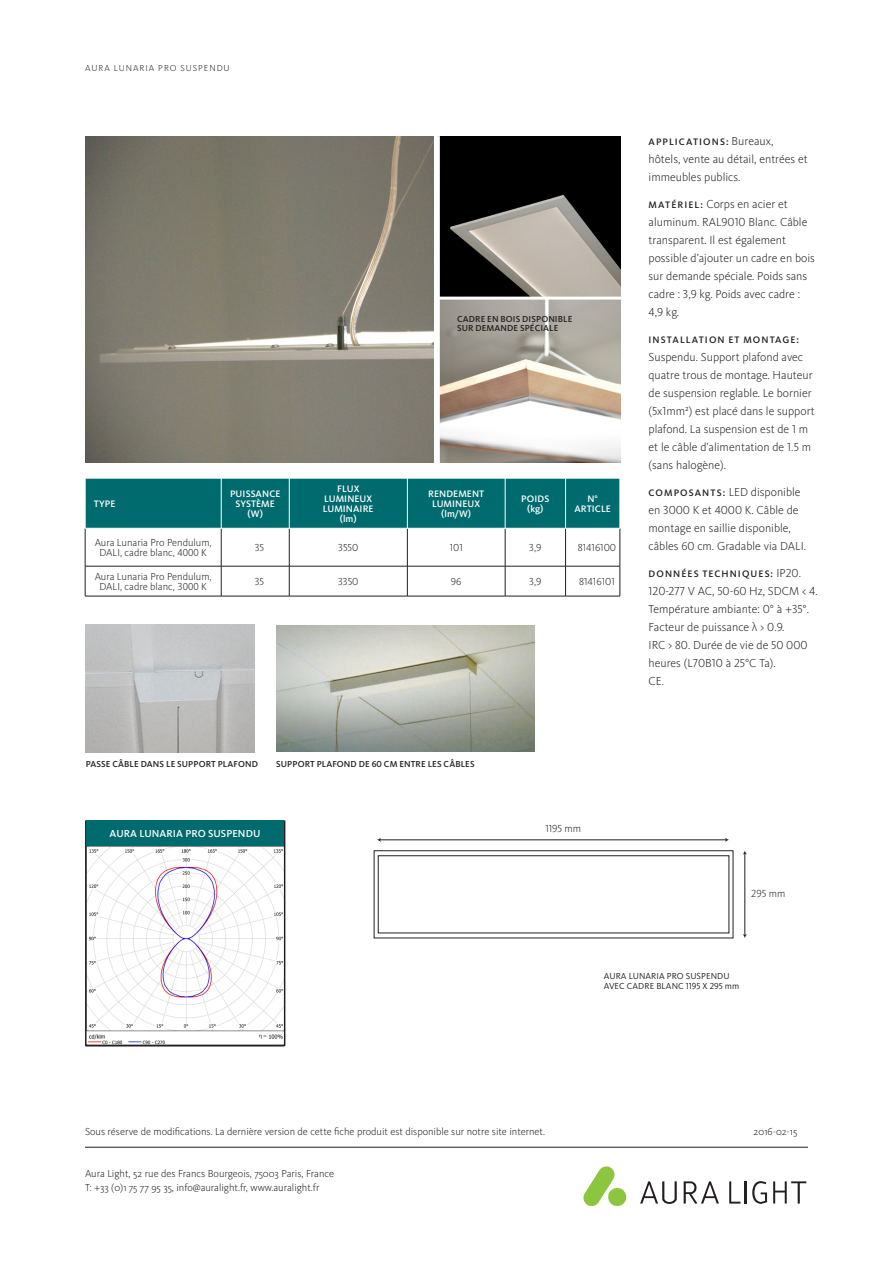
<style>
.page{position:relative;width:893px;height:1263px;background:#fff}
.page>*{position:absolute;margin:0;border:0;box-sizing:border-box;transform-origin:0 0}
.Body_Text{font:300 12px/18px "Kievit Pro";color:#231f20}
.t1{font:300 10.65px "Kievit Pro";color:#231f20}
.Brödtext{font:300 10.5px "Kievit Pro";color:#231f20}
.Table_Text{font:300 10.5px/10.5px "Kievit Pro";color:#231f20;text-align:center}
.Header_in_Box{font:500 10.5px "Kievit Pro";letter-spacing:.01em;color:#fff}
.ArticleTableCell{font:300 10.5px "Kievit Pro";color:#231f20}
.Table_Header{font:500 9.75px/9.8px "Kievit Pro";letter-spacing:.01em;color:#fff;text-align:center}
.Body_Text-2{font:500 9.75px "Kievit Pro";letter-spacing:.11em;color:#231f20}
.t2{font:500 9px "Kievit Pro";letter-spacing:.01em;color:#231f20}
.t3{font:9px "Kievit Pro";letter-spacing:.01em;color:#231f20}
.t4{font:300 9px "Kievit Pro";letter-spacing:.11em;color:#231f20}
.s1{font-weight:300;font-size:12px}
.s2{font-weight:500;font-size:9.75px}
</style>
<div class="page">
<hr style="left:85px;top:1147px;width:723px;height:1px;background:#231f20">
<div style="left:86px;top:479px;width:534px;height:49px;background:#006b6e"></div>
<hr style="left:85px;top:566px;width:136px;height:1px;background:#231f20">
<hr style="left:85px;top:528px;width:1px;height:38px;background:#231f20">
<hr style="left:85px;top:566px;width:1px;height:30px;background:#231f20">
<hr style="left:221px;top:566px;width:1px;height:30px;background:#231f20">
<hr style="left:289px;top:566px;width:1px;height:30px;background:#231f20">
<hr style="left:407px;top:566px;width:1px;height:30px;background:#231f20">
<hr style="left:505px;top:566px;width:1px;height:30px;background:#231f20">
<hr style="left:565px;top:566px;width:1px;height:30px;background:#231f20">
<hr style="left:620px;top:566px;width:1px;height:30px;background:#231f20">
<hr style="left:85px;top:596px;width:136px;height:1px;background:#231f20">
<hr style="left:221px;top:596px;width:68px;height:1px;background:#231f20">
<hr style="left:289px;top:596px;width:118px;height:1px;background:#231f20">
<hr style="left:407px;top:596px;width:98px;height:1px;background:#231f20">
<hr style="left:505px;top:596px;width:61px;height:1px;background:#231f20">
<hr style="left:566px;top:596px;width:54px;height:1px;background:#231f20">
<hr style="left:221px;top:528px;width:1px;height:38px;background:#231f20">
<hr style="left:289px;top:528px;width:1px;height:38px;background:#231f20">
<hr style="left:407px;top:528px;width:1px;height:38px;background:#231f20">
<hr style="left:505px;top:528px;width:1px;height:38px;background:#231f20">
<hr style="left:565px;top:528px;width:1px;height:38px;background:#231f20">
<hr style="left:620px;top:528px;width:1px;height:38px;background:#231f20">
<hr style="left:221px;top:566px;width:68px;height:1px;background:#231f20">
<hr style="left:289px;top:566px;width:118px;height:1px;background:#231f20">
<hr style="left:407px;top:566px;width:98px;height:1px;background:#231f20">
<hr style="left:505px;top:566px;width:61px;height:1px;background:#231f20">
<hr style="left:566px;top:566px;width:54px;height:1px;background:#231f20">
<hr style="left:85px;top:528px;width:136px;height:1px;background:#fff">
<hr style="left:221px;top:528px;width:68px;height:1px;background:#fff">
<hr style="left:289px;top:528px;width:118px;height:1px;background:#fff">
<hr style="left:565px;top:478px;width:1px;height:50px;background:#fff">
<hr style="left:505px;top:528px;width:61px;height:1px;background:#fff">
<hr style="left:407px;top:478px;width:1px;height:50px;background:#fff">
<hr style="left:505px;top:478px;width:1px;height:50px;background:#fff">
<hr style="left:407px;top:528px;width:98px;height:1px;background:#fff">
<hr style="left:221px;top:478px;width:1px;height:50px;background:#fff">
<hr style="left:289px;top:478px;width:1px;height:50px;background:#fff">
<div style="left:374px;top:850px;width:359px;height:88px;border:1px solid #231f20"></div>
<div style="left:378px;top:855px;width:351px;height:78px;border:1px solid #231f20"></div>
<hr style="left:380px;top:839px;width:346px;height:1px;background:#231f20">
<svg style="left:377px;top:838px;width:4px;height:4px"></svg>
<svg style="left:725px;top:838px;width:4px;height:4px"></svg>
<hr style="left:745px;top:853px;width:1px;height:82px;background:#231f20">
<svg style="left:743px;top:934px;width:4px;height:4px"></svg>
<img style="left:87px;top:846px;width:196px;height:198px">
<div style="left:85px;top:820px;width:200px;height:226px;border:1px solid #231f20"></div>
<div style="left:86px;top:820px;width:198px;height:26px;background:#006b6e"></div>
<div style="left:86px;top:1045px;width:198px;height:1px;border:1px solid #231f20"></div>
<img style="left:276px;top:625px;width:258px;height:127px">
<img style="left:85px;top:625px;width:170px;height:127px">
<img style="left:440px;top:136px;width:180px;height:327px">
<img style="left:85px;top:136px;width:348px;height:326px">
<hr style="left:438px;top:297px;width:183px;height:3px;background:#fff">
<svg style="left:583px;top:1166px;width:44px;height:40px"></svg>
<svg style="left:684px;top:1181px;width:35px;height:23px"></svg>
<svg style="left:640px;top:1181px;width:37px;height:23px"></svg>
<hr style="left:745px;top:1181px;width:2px;height:22px;background:#231f20">
<svg style="left:729px;top:1181px;width:11px;height:22px"></svg>
<svg style="left:773px;top:1181px;width:33px;height:22px"></svg>
<svg style="left:752px;top:1181px;width:15px;height:23px"></svg>
<p class="t4" style="left:85px;top:62px;width:146px">AURA LUNARIA PRO SUSPENDU</p>
<p class="t2" style="left:457px;top:314px;width:117px">CADRE EN BOIS DISPONIBLE</p>
<p class="t2" style="left:457px;top:323px;width:103px">SUR DEMANDE SPÉCIALE</p>
<p class="Table_Header" style="left:94px;top:499px;width:23px">TYPE</p>
<p class="Table_Header" style="left:230px;top:489px;width:52px">PUISSANCE<br>SYSTÈME (W)</p>
<p class="Table_Header" style="left:337px;top:484px;width:24px">FLUX</p>
<p class="Table_Header" style="left:324px;top:494px;width:50px">LUMINEUX</p>
<p class="Table_Header" style="left:323px;top:504px;width:52px">LUMINAIRE (lm)</p>
<p class="Table_Header" style="left:428px;top:489px;width:58px">RENDEMENT</p>
<p class="Table_Header" style="left:432px;top:499px;width:50px">LUMINEUX</p>
<p class="Table_Header" style="left:441px;top:508px;width:31px">(lm/W)</p>
<p class="Table_Header" style="left:521px;top:494px;width:30px">POIDS (kg)</p>
<p class="Table_Header" style="left:574px;top:494px;width:38px">N°<br>ARTICLE</p>
<p class="Table_Text" style="left:95px;top:537px;width:119px">Aura Lunaria Pro Pendulum,<br>DALI, cadre blanc, 4000 K</p>
<p class="ArticleTableCell" style="left:255px;top:541px;width:11px">35</p>
<p class="Brödtext" style="left:338px;top:541px;width:22px">3550</p>
<p class="Brödtext" style="left:450px;top:541px;width:15px">101</p>
<p class="Brödtext" style="left:529px;top:541px;width:14px">3,9</p>
<p class="Brödtext" style="left:578px;top:541px;width:40px">81416100</p>
<p class="Table_Text" style="left:95px;top:571px;width:119px">Aura Lunaria Pro Pendulum,<br>DALI, cadre blanc, 3000 K</p>
<p class="ArticleTableCell" style="left:255px;top:575px;width:11px">35</p>
<p class="Brödtext" style="left:338px;top:575px;width:22px">3350</p>
<p class="Brödtext" style="left:451px;top:575px;width:12px">96</p>
<p class="Brödtext" style="left:529px;top:575px;width:14px">3,9</p>
<p class="Brödtext" style="left:579px;top:575px;width:37px">81416101</p>
<p class="t2" style="left:86px;top:759px;width:173px">PASSE CÂBLE DANS LE SUPPORT PLAFOND</p>
<p class="t2" style="left:276px;top:759px;width:200px">SUPPORT PLAFOND DE 60 CM ENTRE LES CÂBLES</p>
<p class="Header_in_Box" style="left:110px;top:827px;width:152px">AURA LUNARIA PRO SUSPENDU</p>
<p class="t1" style="left:545px;top:822px;width:37px">1195 mm</p>
<p class="Body_Text-2" style="left:649px;top:136px;width:126px">APPLICATIONS: <span class="s1">Bureaux,</span></p>
<p class="Body_Text" style="left:649px;top:150px;width:161px">hôtels, vente au détail, entrées et immeubles publics.</p>
<p class="Body_Text" style="left:649px;top:195px;width:168px"><span class="s2">MATÉRIEL:</span> Corps en acier et aluminum. RAL9010 Blanc. Câble transparent. Il est également possible d’ajouter un cadre en bois sur demande spéciale. Poids sans cadre : 3,9 kg. Poids avec cadre :<br>4,9 kg.</p>
<p class="Body_Text-2" style="left:649px;top:334px;width:152px">INSTALLATION ET MONTAGE:</p>
<p class="Body_Text" style="left:649px;top:348px;width:168px">Suspendu. Support plafond avec quatre trous de montage. Hauteur de suspension reglable. Le bornier (5x1mm²) est placé dans le support plafond. La suspension est de 1 m et le câble d’alimentation de 1.5 m (sans halogène).</p>
<p class="Body_Text" style="left:649px;top:483px;width:159px"><span class="s2">COMPOSANTS:</span> LED disponible en 3000 K et 4000 K. Câble de montage en saillie disponible, câbles 60 cm. Gradable via DALI.</p>
<p class="Body_Text-2" style="left:649px;top:568px;width:154px">DONNÉES TECHNIQUES: <span class="s1">IP20.</span></p>
<p class="Body_Text" style="left:649px;top:582px;width:171px">120-277 V AC, 50-60 Hz, SDCM &lt; 4.<br>Température ambiante: 0° à +35°.<br>Facteur de puissance λ &gt; 0.9.<br>IRC &gt; 80. Durée de vie de 50 000 heures (L70B10 à 25°C Ta).<br>CE.</p>
<p class="t1" style="left:751px;top:887px;width:36px">295 mm</p>
<p class="Brödtext" style="left:85px;top:1125px;width:462px">Sous réserve de modifications. La dernière version de cette fiche produit est disponible sur notre site internet.</p>
<p class="Brödtext" style="left:85px;top:1168px;width:250px">Aura Light, 52 rue des Francs Bourgeois, 75003 Paris, France</p>
<p class="Brödtext" style="left:85px;top:1181px;width:236px">T: +33 (0)1 75 77 95 35, info@auralight.fr, www.auralight.fr</p>
<p class="t3" style="left:604px;top:970px;width:127px">AURA LUNARIA PRO SUSPENDU</p>
<p class="t3" style="left:604px;top:980px;width:137px">AVEC CADRE BLANC 1195 X 295 mm</p>
<p class="Brödtext" style="left:753px;top:1125px;width:45px">2016-02-15</p>
</div>
